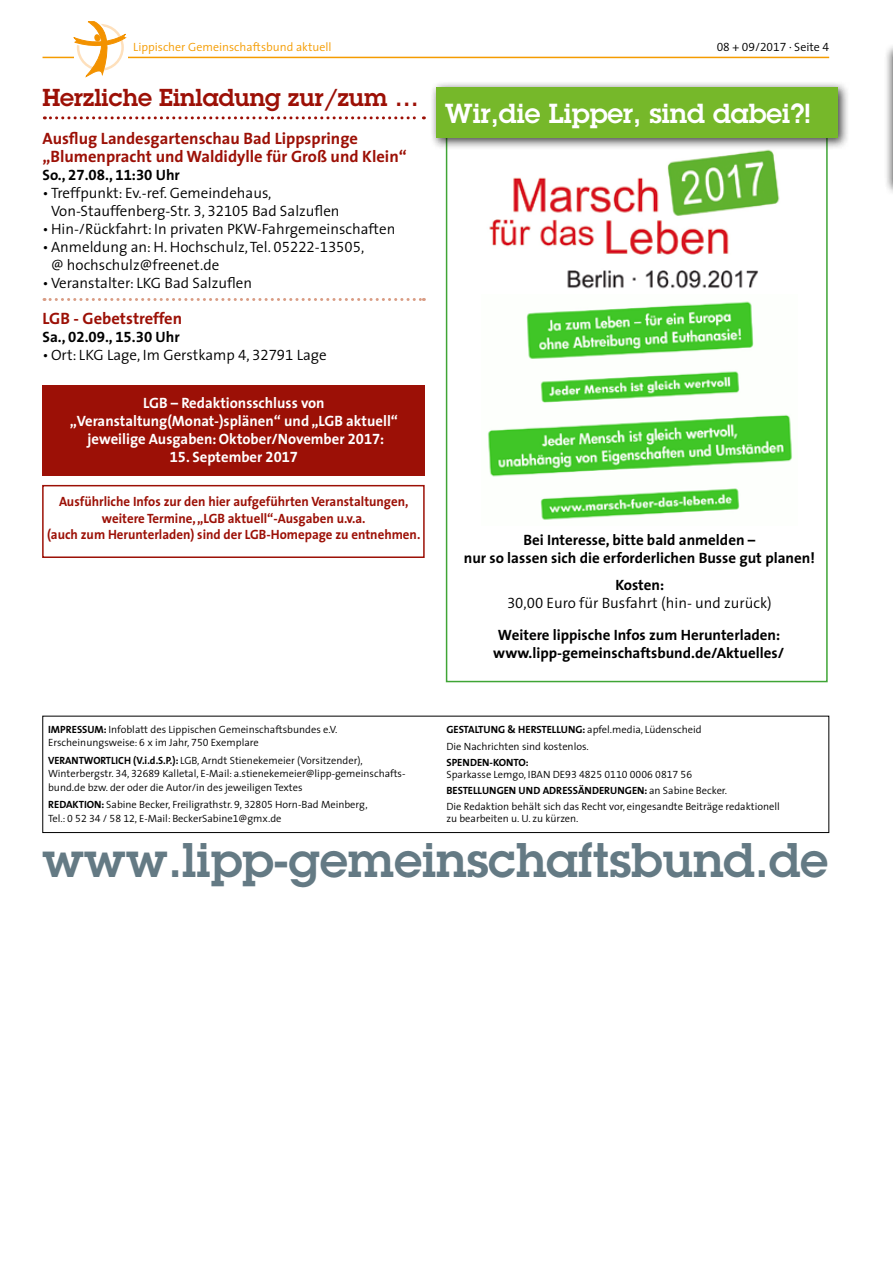
<style>
.page{position:relative;width:893px;height:1263px;background:#fff}
.page>*{position:absolute;margin:0;border:0;box-sizing:border-box;transform-origin:0 0}
.t1{font:600 47.55px "Lubalin Graph";color:#647a84}
.t2{font:600 27px "Lubalin Graph";color:#fff}
.t3{font:600 24px "Lubalin Graph";color:#9c1006}
.t4{font:300 16.5px/18px "BHM The Sans Tab";color:#9c1006}
.t5{font:300 15px/18px "BHM The Sans Tab";color:#000}
.t6{font:300 15px/18px "BHM The Sans Tab";color:#000;text-align:center}
.t7{font:300 15px/18px "BHM The Sans Tab";color:#fff;text-align:center}
.t8{font:300 13.5px/16.5px "BHM The Sans Tab";color:#9c1006;text-align:center;scale:.96 1}
.t9{font:300 12px "BHM The Sans Tab";color:#f59c00}
.t10{font:300 12px "BHM The Sans Tab";color:#000}
.t11{font:300 10.5px/13.5px "BHM The Sans Tab";color:#000}
.t12{font:300 10.5px "BHM The Sans Tab";color:#000}
.s1{font-style:inherit}
</style>
<div class="page">
<div style="left:42px;top:386px;width:383px;height:90px;background:#9c1006"></div>
<hr style="left:43px;top:57px;width:786px;height:1px;background:#f59c00">
<div style="left:74px;top:54px;width:54px;height:7px;background:#fff"></div>
<div style="left:42px;top:716px;width:787px;height:117px;border:1px solid #000"></div>
<svg style="left:44px;top:116px;width:380px;height:3px"></svg>
<div style="left:884px;top:0;width:9px;height:236px;background:#000;opacity:.75"></div>
<svg style="left:74px;top:22px;width:52px;height:56px"></svg>
<svg style="left:44px;top:298px;width:380px;height:3px"></svg>
<div style="left:42px;top:485px;width:383px;height:73px;border:2px solid #9c1006"></div>
<img style="left:489px;top:150px;width:291px;height:139px">
<img style="left:488px;top:301px;width:304px;height:219px">
<div style="left:430px;top:81px;width:420px;height:69px;background:#000;opacity:.75"></div>
<div style="left:436px;top:87px;width:402px;height:51px;background:#76b82a"></div>
<p class="t9" style="left:133px;top:37px;width:200px">Lippischer Gemeinschaftsbund aktuell</p>
<p class="t10" style="left:717px;top:37px;width:114px">08 + 09/2017 · Seite 4</p>
<h3 class="t3" style="left:43px;top:82px;width:378px">Herzliche Einladung zur/zum …</h3>
<h3 class="t4" style="left:43px;top:129px;width:366px">Ausflug Landesgartenschau Bad Lippspringe „Blumenpracht und Waldidylle für Groß und Klein“</h3>
<h3 class="t6" style="left:43px;top:166px;width:139px">So., 27.08., 11:30 Uhr</h3>
<h3 class="t5" style="left:51px;top:183px;width:290px;text-indent:-9px">• Treffpunkt: Ev.-ref. Gemeindehaus,<br>Von-Stauffenberg-Str. 3, 32105 Bad Salzuflen</h3>
<h3 class="t5" style="left:43px;top:219px;width:354px">•Hin-/Rückfahrt: In privaten PKW-Fahrgemeinschaften</h3>
<h3 class="t5" style="left:51px;top:237px;width:315px;text-indent:-9px">•Anmeldung an: H. Hochschulz, Tel. 05222-13505, @ hochschulz@freenet.de</h3>
<h3 class="t5" style="left:43px;top:273px;width:211px">•Veranstalter: LKG Bad Salzuflen</h3>
<h3 class="t4" style="left:43px;top:309px;width:141px">LGB - Gebetstreffen</h3>
<h3 class="t6" style="left:43px;top:328px;width:139px">Sa., 02.09., 15.30 Uhr</h3>
<h3 class="t5" style="left:43px;top:345px;width:286px">•Ort: LKG Lage, Im Gerstkamp 4, 32791 Lage</h3>
<h3 class="t7" style="left:70px;top:394px;width:330px">LGB – Redaktionsschluss von „Veranstaltung(Monat-)splänen“ und „LGB aktuell“ jeweilige Ausgaben: Oktober/November 2017:</h3>
<h3 class="t7" style="left:170px;top:448px;width:130px">15. September 2017</h3>
<p class="t8" style="left:47px;top:493px;width:390px">Ausführliche Infos zur den hier aufgeführten Veranstaltungen, weitere Termine, „LGB aktuell“-Ausgaben u.v.a.<br>(auch zum Herunterladen) sind der LGB-Homepage zu entnehmen.</p>
<h2 class="t2" style="left:445px;top:95px;width:366px">Wir,die Lipper, sind dabei?!</h2>
<h3 class="t6" style="left:464px;top:531px;width:353px">Bei Interesse, bitte bald anmelden –<br>nur so lassen sich die erforderlichen Busse gut planen!</h3>
<h3 class="t6" style="left:615px;top:575px;width:50px">Kosten:</h3>
<h3 class="t5" style="left:507px;top:593px;width:266px">30,00 Euro für Busfahrt (hin- und zurück)</h3>
<h3 class="t6" style="left:493px;top:625px;width:292px">Weitere lippische Infos zum Herunterladen: www.lipp-gemeinschaftsbund.de/Aktuelles/</h3>
<p class="t11" style="left:48px;top:722px;width:291px"><span class="s1">IMPRESSUM:</span> Infoblatt des Lippischen Gemeinschaftsbundes e.V.<br>Erscheinungsweise: 6 x im Jahr, 750 Exemplare</p>
<p class="t11" style="left:48px;top:753px;width:359px"><span class="s1">VERANTWORTLICH (V.i.d.S.P.):</span> LGB, Arndt Stienekemeier (Vorsitzender),<br>Winterbergstr. 34, 32689 Kalletal, E-Mail: a.stienekemeier@lipp-gemeinschafts&shy;bund.de bzw. der oder die Autor/in des jeweiligen Textes</p>
<p class="t11" style="left:48px;top:798px;width:321px"><span class="s1">REDAKTION:</span> Sabine Becker, Freiligrathstr. 9, 32805 Horn-Bad Meinberg,<br>Tel.: 0 52 34 / 58 12, E-Mail: BeckerSabine1@gmx.de</p>
<h1 class="t1" style="left:42px;top:828px;width:787px">www.lipp-gemeinschaftsbund.de</h1>
<p class="t11" style="left:446px;top:721px;width:257px;line-height:16.2px"><span class="s1">GESTALTUNG &amp; HERSTELLUNG:</span> apfel.media, Lüdenscheid<br>Die Nachrichten sind kostenlos.</p>
<p class="t12" style="left:446px;top:753px;width:84px">SPENDEN-KONTO:</p>
<p class="t11" style="left:446px;top:766px;width:335px;line-height:16.2px">Sparkasse Lemgo, IBAN DE93 4825 0110 0006 0817 56<br><span class="s1">BESTELLUNGEN UND ADRESSÄNDERUNGEN:</span> an Sabine Becker.<br>Die Redaktion behält sich das Recht vor, eingesandte Beiträge redaktionell</p>
<p class="t11" style="left:446px;top:812px;width:134px">zu bearbeiten u. U. zu kürzen.</p>
</div>
